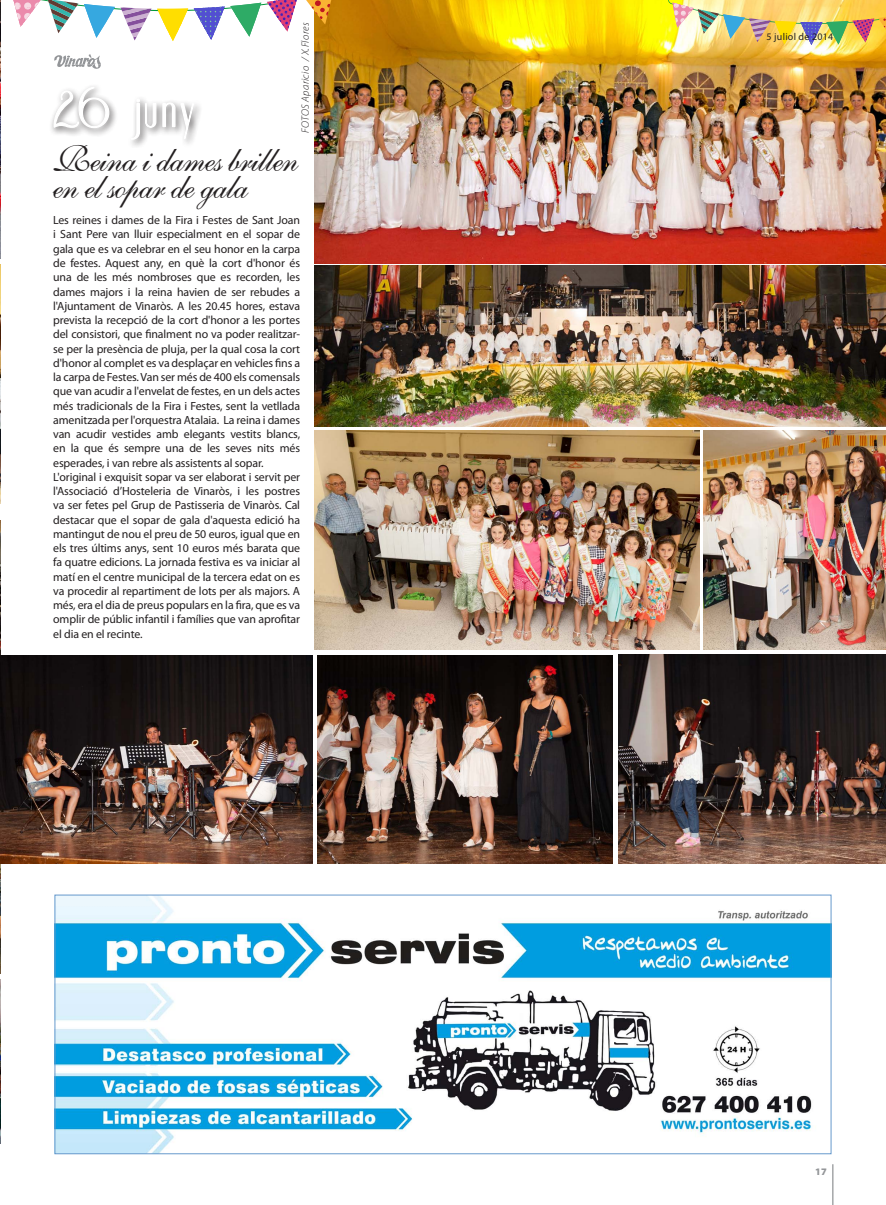
<style>
.page{position:relative;width:886px;height:1205px;background:#fff}
.page>*{position:absolute;margin:0;border:0;box-sizing:border-box;transform-origin:0 0}
.t1{font:36.25px/27.5px "Shelley Volante BT";letter-spacing:-.02em;color:#231f20}
.t2{font:11.88px/14.2px "Myriad Pro";letter-spacing:-.01em;color:#231f20}
.t3{font:italic 300 10.62px "Myriad Pro";letter-spacing:.025em;color:#231f20}
.t4{font:10px "Myriad Pro";letter-spacing:.025em;color:#231f20}
.t5{font:900 10px "Myriad Pro";color:#939598}
</style>
<div class="page">
<hr style="left:832px;top:1164px;width:1px;height:41px;background:#939598">
<img style="left:314px;top:0;width:572px;height:263px">
<img style="left:0;top:0;width:1px;height:259px">
<img style="left:0;top:264px;width:1px;height:239px">
<img style="left:0;top:521px;width:1px;height:142px">
<img style="left:0;top:863px;width:1px;height:110px">
<img style="left:318px;top:655px;width:294px;height:208px">
<img style="left:618px;top:654px;width:268px;height:209px">
<img style="left:0;top:655px;width:312px;height:208px">
<svg style="left:13px;top:0;width:330px;height:41px"></svg>
<img style="left:665px;top:0;width:221px;height:45px">
<img style="left:314px;top:431px;width:385px;height:219px">
<img style="left:703px;top:431px;width:183px;height:219px">
<img style="left:0;top:979px;width:1px;height:164px">
<div style="left:49px;top:82px;width:153px;height:66px;background:#231f20;opacity:.75"></div>
<svg style="left:53px;top:86px;width:142px;height:54px"></svg>
<img style="left:314px;top:266px;width:572px;height:160px">
<img style="left:57px;top:897px;width:772px;height:255px">
<div style="left:55px;top:895px;width:776px;height:259px;border:1px solid #69c"></div>
<svg style="left:54px;top:54px;width:47px;height:15px"></svg>
<p class="t3" style="left:299px;top:133px;width:112px;rotate:-90deg">FOTOS Aparicio / X.Flores</p>
<h1 class="t1" style="left:53px;top:145px;width:247px">Reina i dames brillen en el sopar de gala</h1>
<p class="t2" style="left:53px;top:213px;width:248px">Les reines i dames de la Fira i Festes de Sant Joan i Sant Pere van lluir especialment en el sopar de gala que es va celebrar en el seu honor en la carpa de festes. Aquest any, en què la cort d'honor és una de les més nombroses que es recorden, les dames majors i la reina havien de ser rebudes a l'Ajuntament de Vinaròs. A les 20.45 hores, estava prevista la recepció de la cort d'honor a les portes del consistori, que finalment no va poder realitzar&shy;se per la presència de pluja, per la qual cosa la cort d'honor al complet es va desplaçar en vehicles fins a la carpa de Festes. Van ser més de 400 els comensals que van acudir a l'envelat de festes, en un dels actes més tradicionals de la Fira i Festes, sent la vetllada amenitzada per l'orquestra Atalaia. La reina i dames van acudir vestides amb elegants vestits blancs, en la que és sempre una de les seves nits més esperades, i van rebre als assistents al sopar.<br>L'original i exquisit sopar va ser elaborat i servit per l'Associació d’Hosteleria de Vinaròs, i les postres va ser fetes pel Grup de Pastisseria de Vinaròs. Cal destacar que el sopar de gala d'aquesta edició ha mantingut de nou el preu de 50 euros, igual que en els tres últims anys, sent 10 euros més barata que fa quatre edicions. La jornada festiva es va iniciar al matí en el centre municipal de la tercera edat on es va procedir al repartiment de lots per als majors. A més, era el dia de preus populars en la fira, que es va omplir de públic infantil i famílies que van aprofitar el dia en el recinte.</p>
<p class="t4" style="left:766px;top:30px;width:68px">5 juliol de 2014</p>
<p class="t5" style="left:815px;top:1165px;width:13px">17</p>
</div>
